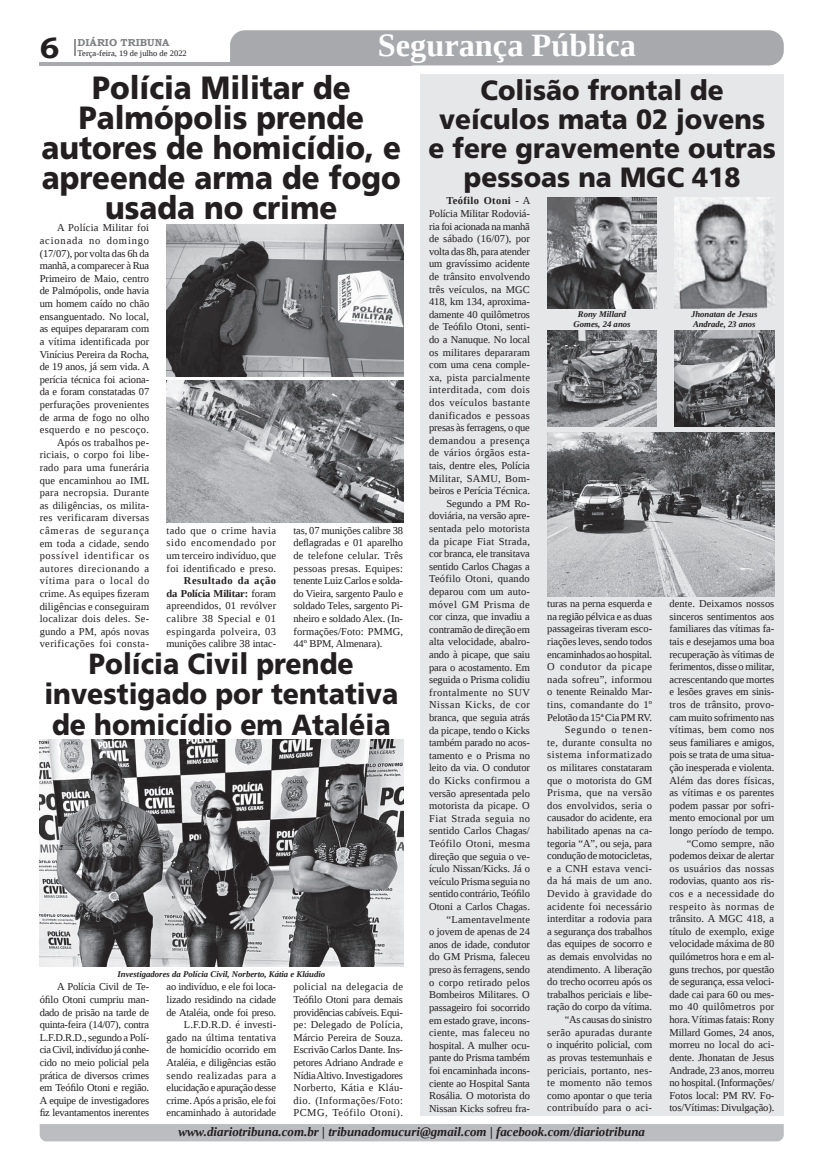
<style>
.page{position:relative;width:821px;height:1166px;background:#fff}
.page>*{position:absolute;margin:0;border:0;box-sizing:border-box;transform-origin:0 0}
.t1{font:700 32.38px "Liberation Serif";color:#fff}
.t2{font:900 32.2px/30.2px "Frutiger LT Std";color:#231f20;text-align:center;scale:.92 1}
.t3{font:700 29.31px "Bookman Old Style";color:#231f20}
.t4{font:900 29.14px/30.3px "Frutiger LT Std";color:#231f20;text-align:center;scale:.92 1}
.t5{font:900 27.82px/29.2px "Frutiger LT Std";color:#231f20;text-align:center;scale:.94 1}
.t6{font:italic 700 12.95px "Liberation Serif";color:#231f20}
.t7{font:10.5px/12.6px "Liberation Serif";letter-spacing:-.01em;color:#231f20;text-align:justify}
.t8{font:10.5px/12.6px "Liberation Serif";letter-spacing:.01em;color:#231f20;text-align:right}
.t9{font:700 10.06px "Bookman Old Style";color:#808285}
.t10{font:italic 700 8.75px/9.6px "Liberation Serif";color:#231f20;text-align:center}
.t11{font:8.4px "Liberation Serif";color:#231f20}
.s1{font-weight:700}
</style>
<div class="page">
<svg style="left:74px;top:39px;width:2px;height:17px"></svg>
<hr style="left:40px;top:62px;width:372px;height:3px;background:#a8a9ad">
<div style="left:230px;top:30px;width:554px;height:35px;background:#a8a9ad"></div>
<div style="left:40px;top:1124px;width:744px;height:17px;background:#bcbdc0"></div>
<div style="left:420px;top:74px;width:364px;height:1042px;background:#e6e7e9"></div>
<img style="left:547px;top:197px;width:110px;height:111px">
<img style="left:674px;top:197px;width:100px;height:111px">
<img style="left:547px;top:331px;width:110px;height:95px">
<img style="left:547px;top:432px;width:227px;height:164px">
<img style="left:674px;top:331px;width:100px;height:95px">
<img style="left:167px;top:224px;width:236px;height:152px">
<img style="left:167px;top:381px;width:236px;height:141px">
<img style="left:40px;top:739px;width:363px;height:227px">
<h1 class="t1" style="left:378px;top:24px;width:260px">Segurança Pública</h1>
<h2 class="t2" style="left:41px;top:72px;width:393px">Polícia Militar de<br>Palmópolis prende autores de homicídio, e apreende arma de fogo usada no crime</h2>
<p class="t9" style="left:78px;top:35px;width:93px">DIÁRIO TRIBUNA</p>
<h3 class="t3" style="left:40px;top:27px;width:21px">6</h3>
<p class="t11" style="left:78px;top:48px;width:111px">Terça-feira, 19 de julho de 2022</p>
<h3 class="t5" style="left:428px;top:75px;width:371px">Colisão frontal de veículos mata 02 jovens e fere gravemente outras pessoas na MGC 418</h3>
<p class="t7" style="left:429px;top:194px;width:103px;text-align:right"><span class="s1">Teófilo Otoni</span> - A<br>Polícia Militar Rodoviá&shy;ria foi acionada na manhã de sábado (16/07), por volta das 8h, para atender um gravíssimo acidente de trânsito envolvendo três veículos, na MGC<br>418, km 134, aproxima&shy;damente 40 quilômetros de Teófilo Otoni, senti&shy;do a Nanuque. No local os militares depararam com uma cena comple&shy;xa, pista parcialmente interditada, com dois dos veículos bastante danificados e pessoas presas às ferragens, o que demandou a presença de vários órgãos esta&shy;tais, dentre eles, Polícia<br>Militar, SAMU, Bom&shy;beiros e Perícia Técnica.<br>Segundo a PM Ro&shy;doviária, na versão apre&shy;sentada pelo motorista da picape Fiat Strada, cor branca, ele transitava sentido Carlos Chagas a<br>Teófilo Otoni, quando deparou com um auto&shy;móvel GM Prisma de cor cinza, que invadiu a contramão de direção em alta velocidade, abalro&shy;ando à picape, que saiu para o acostamento. Em seguida o Prisma colidiu frontalmente no SUV<br>Nissan Kicks, de cor branca, que seguia atrás da picape, tendo o Kicks também parado no acos&shy;tamento e o Prisma no leito da via. O condutor do Kicks confirmou a versão apresentada pelo motorista da picape. O<br>Fiat Strada seguia no sentido Carlos Chagas/<br>Teófilo Otoni, mesma direção que seguia o ve&shy;ículo Nissan/Kicks. Já o veículo Prisma seguia no sentido contrário, Teófilo<br>Otoni a Carlos Chagas. “Lamentavelmente<br>o jovem de apenas de 24 anos de idade, condutor do GM Prisma, faleceu preso às ferragens, sendo o corpo retirado pelos<br>Bombeiros Militares. O passageiro foi socorrido em estado grave, incons&shy;ciente, mas faleceu no hospital. A mulher ocu&shy;pante do Prisma também foi encaminhada incons&shy;ciente ao Hospital Santa<br>Rosália. O motorista do<br>Nissan Kicks sofreu fra-</p>
<p class="t8" style="left:40px;top:222px;width:112px">A Polícia Militar foi acionada no domingo (17/07), por volta das 6h da manhã, a comparecer à Rua<br>Primeiro de Maio, centro de Palmópolis, onde havia um homem caído no chão ensanguentado. No local, as equipes depararam com a vítima identificada por<br>Vinícius Pereira da Rocha, de 19 anos, já sem vida. A perícia técnica foi aciona&shy;da e foram constatadas 07 perfurações provenientes de arma de fogo no olho esquerdo e no pescoço.<br>Após os trabalhos pe&shy;riciais, o corpo foi libe&shy;rado para uma funerária que encaminhou ao IML para necropsia. Durante as diligências, os milita&shy;res verificaram diversas câmeras de segurança em toda a cidade, sendo possível identificar os autores direcionando a vítima para o local do crime. As equipes fizeram diligências e conseguiram localizar dois deles. Se&shy;gundo a PM, após novas verificações foi consta-</p>
<p class="t10" style="left:574px;top:309px;width:59px">Rony Millard<br>Gomes, 24 anos</p>
<p class="t10" style="left:691px;top:309px;width:68px;text-align:left">Jhonatan de Jesus<br>Andrade, 23 anos</p>
<p class="t7" style="left:167px;top:524px;width:111px">tado que o crime havia sido encomendado por um terceiro indivíduo, que foi identificado e preso.</p>
<p class="t7" style="left:167px;top:574px;width:111px;text-indent:17px"><span class="s1">Resultado da ação da Polícia Militar:</span> foram apreendidos, 01 revólver calibre 38 Special e 01 espingarda polveira, 03 munições calibre 38 intac-</p>
<p class="t7" style="left:294px;top:524px;width:111px">tas, 07 munições calibre 38 deflagradas e 01 aparelho de telefone celular. Três pessoas presas. Equipes: tenente Luiz Carlos e solda&shy;do Vieira, sargento Paulo e soldado Teles, sargento Pi&shy;nheiro e soldado Alex. (In&shy;formações/Foto: PMMG, 44º BPM, Almenara).</p>
<p class="t7" style="left:547px;top:597px;width:106px;text-align:right">turas na perna esquerda e na região pélvica e as duas passageiras tiveram esco&shy;riações leves, sendo todos encaminhados ao hospital.<br>O condutor da picape nada sofreu”, informou o tenente Reinaldo Mar&shy;tins, comandante do 1º<br>Pelotão da 15ª Cia PM RV.<br>Segundo o tenen-<br>te, durante consulta no sistema informatizado os militares constataram que o motorista do GM<br>Prisma, que na versão dos envolvidos, seria o causador do acidente, era habilitado apenas na ca&shy;tegoria “A”, ou seja, para condução de motocicletas, e a CNH estava venci&shy;da há mais de um ano.<br>Devido à gravidade do acidente foi necessário interditar a rodovia para a segurança dos trabalhos das equipes de socorro e as demais envolvidas no atendimento. A liberação do trecho ocorreu após os trabalhos periciais e libe&shy;ração do corpo da vítima. “As causas do sinistro serão apuradas durante o inquérito policial, com as provas testemunhais e periciais, portanto, nes&shy;te momento não temos como apontar o que teria contribuído para o aci-</p>
<p class="t7" style="left:670px;top:597px;width:106px;text-align:right">dente. Deixamos nossos sinceros sentimentos aos familiares das vítimas fa&shy;tais e desejamos uma boa recuperação às vítimas de ferimentos, disse o militar, acrescentando que mortes e lesões graves em sinis&shy;tros de trânsito, provo&shy;cam muito sofrimento nas vítimas, bem como nos seus familiares e amigos, pois se trata de uma situa&shy;ção inesperada e violenta.<br>Além das dores físicas, as vítimas e os parentes podem passar por sofri&shy;mento emocional por um longo período de tempo. “Como sempre, não podemos deixar de alertar os usuários das nossas rodovias, quanto aos ris&shy;cos e a necessidade do respeito às normas de trânsito. A MGC 418, a título de exemplo, exige velocidade máxima de 80 quilómetros hora e em al&shy;guns trechos, por questão de segurança, essa veloci&shy;dade cai para 60 ou mes&shy;mo 40 quilômetros por hora. Vítimas fatais: Rony<br>Millard Gomes, 24 anos, morreu no local do aci&shy;dente. Jhonatan de Jesus<br>Andrade, 23 anos, morreu no hospital. (Informações/<br>Fotos local: PM RV. Fo&shy;tos/Vítimas: Divulgação).</p>
<h3 class="t4" style="left:44px;top:649px;width:386px">Polícia Civil prende investigado por tentativa de homicídio em Ataléia</h3>
<p class="t10" style="left:117px;top:969px;width:209px">Investigadores da Polícia Civil, Norberto, Kátia e Kláudio</p>
<p class="t7" style="left:40px;top:980px;width:111px;text-indent:17px">A Polícia Civil de Te&shy;ófilo Otoni cumpriu man&shy;dado de prisão na tarde de quinta-feira (14/07), contra L.F.D.R.D., segundo a Polí&shy;cia Civil, indivíduo já conhe&shy;cido no meio policial pela prática de diversos crimes em Teófilo Otoni e região.<br>A equipe de investigadores fiz levantamentos inerentes</p>
<p class="t7" style="left:167px;top:980px;width:111px;text-align:right">ao indivíduo, e ele foi loca&shy;lizado residindo na cidade de Ataléia, onde foi preso.<br>L.F.D.R.D. é investi&shy;gado na última tentativa de homicídio ocorrido em<br>Ataléia, e diligências estão sendo realizadas para a elucidação e apuração desse crime. Após a prisão, ele foi encaminhado à autoridade</p>
<p class="t7" style="left:294px;top:980px;width:111px">policial na delegacia de Teófilo Otoni para demais providências cabíveis. Equi&shy;pe: Delegado de Polícia, Márcio Pereira de Souza.<br>Escrivão Carlos Dante. Ins&shy;petores Adriano Andrade e Nídia Altivo. Investigadores Norberto, Kátia e Kláu&shy;dio. (Informações/Foto:<br>PCMG, Teófilo Otoni).</p>
<p class="t6" style="left:178px;top:1123px;width:468px">www.diariotribuna.com.br | tribunadomucuri@gmail.com | facebook.com/diariotribuna</p>
</div>
